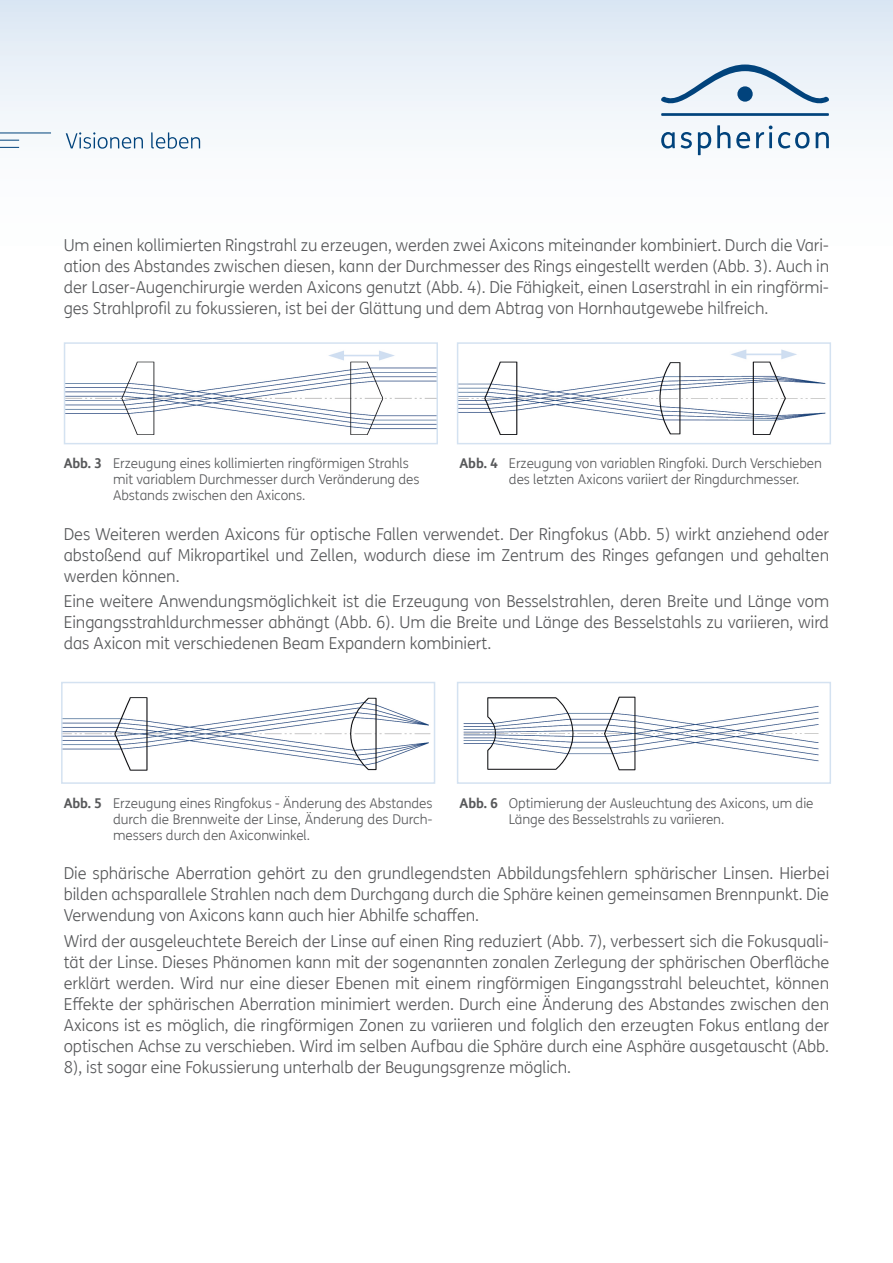
<style>
.page{position:relative;width:893px;height:1263px;background:#fff}
.page>*{position:absolute;margin:0;border:0;box-sizing:border-box;transform-origin:0 0}
.t1{font:300 16.5px/21px "FS Me Pro";letter-spacing:-.005em;color:#57585a;text-align:justify}
.t2{font:300 13.5px/16.2px "FS Me Pro";letter-spacing:-.005em;color:#57585a}
.t3{font:700 13.5px "FS Me Pro";letter-spacing:-.01em;color:#57585a}
</style>
<div class="page">
<div style="left:0;top:0;width:893px;height:298px;background:linear-gradient(to bottom,#e1ebf5,#fff)"></div>
<svg style="left:661px;top:132px;width:14px;height:17px"></svg>
<svg style="left:681px;top:132px;width:11px;height:17px"></svg>
<svg style="left:698px;top:132px;width:13px;height:23px"></svg>
<svg style="left:717px;top:125px;width:13px;height:23px"></svg>
<svg style="left:736px;top:132px;width:14px;height:17px"></svg>
<svg style="left:756px;top:126px;width:16px;height:22px"></svg>
<svg style="left:778px;top:132px;width:31px;height:17px"></svg>
<svg style="left:816px;top:132px;width:13px;height:16px"></svg>
<svg style="left:661px;top:65px;width:168px;height:51px"></svg>
<svg style="left:66px;top:132px;width:134px;height:17px"></svg>
<hr style="left:0;top:132px;width:51px;height:1px;background:#01437c">
<svg style="left:0;top:140px;width:19px;height:1px"></svg>
<svg style="left:0;top:147px;width:19px;height:1px"></svg>
<img style="left:67px;top:350px;width:368px;height:85px">
<div style="left:64px;top:342px;width:374px;height:102px;border:2px solid #d4e2f1"></div>
<img style="left:460px;top:349px;width:366px;height:86px">
<div style="left:457px;top:342px;width:374px;height:102px;border:2px solid #d4e2f1"></div>
<img style="left:64px;top:697px;width:367px;height:74px">
<div style="left:61px;top:682px;width:374px;height:102px;border:2px solid #d4e2f1"></div>
<img style="left:463px;top:696px;width:356px;height:75px">
<div style="left:457px;top:682px;width:374px;height:102px;border:2px solid #d4e2f1"></div>
<p class="t1" style="left:64px;top:234px;width:767px">Um einen kollimierten Ringstrahl zu erzeugen, werden zwei Axicons miteinander kombiniert. Durch die Vari&shy;ation des Abstandes zwischen diesen, kann der Durchmesser des Rings eingestellt werden (Abb. 3). Auch in der Laser-Augenchirurgie werden Axicons genutzt (Abb. 4). Die Fähigkeit, einen Laserstrahl in ein ringförmi&shy;ges Strahlprofil zu fokussieren, ist bei der Glättung und dem Abtrag von Hornhautgewebe hilfreich.</p>
<p class="t3" style="left:64px;top:452px;width:40px">Abb. 3</p>
<p class="t2" style="left:509px;top:454px;width:315px">Erzeugung von variablen Ringfoki. Durch Verschieben des letzten Axicons variiert der Ringdurchmesser.</p>
<p class="t2" style="left:113px;top:454px;width:308px">Erzeugung eines kollimierten ringförmigen Strahls mit variablem Durchmesser durch Veränderung des<br>Abstands zwischen den Axicons.</p>
<p class="t3" style="left:460px;top:452px;width:40px">Abb. 4</p>
<p class="t1" style="left:64px;top:523px;width:767px">Des Weiteren werden Axicons für optische Fallen verwendet. Der Ringfokus (Abb. 5) wirkt anziehend oder abstoßend auf Mikropartikel und Zellen, wodurch diese im Zentrum des Ringes gefangen und gehalten werden können.</p>
<p class="t1" style="left:64px;top:590px;width:767px">Eine weitere Anwendungsmöglichkeit ist die Erzeugung von Besselstrahlen, deren Breite und Länge vom Eingangsstrahldurchmesser abhängt (Abb. 6). Um die Breite und Länge des Besselstahls zu variieren, wird das Axicon mit verschiedenen Beam Expandern kombiniert.</p>
<p class="t2" style="left:113px;top:795px;width:321px;text-align:justify">Erzeugung eines Ringfokus - Änderung des Abstandes durch die Brennweite der Linse, Änderung des Durch&shy;messers durch den Axiconwinkel.</p>
<p class="t3" style="left:64px;top:793px;width:40px">Abb. 5</p>
<p class="t2" style="left:509px;top:795px;width:306px">Optimierung der Ausleuchtung des Axicons, um die<br>Länge des Besselstrahls zu variieren.</p>
<p class="t3" style="left:460px;top:793px;width:40px">Abb. 6</p>
<p class="t1" style="left:64px;top:862px;width:767px">Die sphärische Aberration gehört zu den grundlegendsten Abbildungsfehlern sphärischer Linsen. Hierbei bilden achsparallele Strahlen nach dem Durchgang durch die Sphäre keinen gemeinsamen Brennpunkt. Die Verwendung von Axicons kann auch hier Abhilfe schaffen.</p>
<p class="t1" style="left:64px;top:930px;width:767px">Wird der ausgeleuchtete Bereich der Linse auf einen Ring reduziert (Abb. 7), verbessert sich die Fokusquali&shy;tät der Linse. Dieses Phänomen kann mit der sogenannten zonalen Zerlegung der sphärischen Oberfläche erklärt werden. Wird nur eine dieser Ebenen mit einem ringförmigen Eingangsstrahl beleuchtet, können Effekte der sphärischen Aberration minimiert werden. Durch eine Änderung des Abstandes zwischen den Axicons ist es möglich, die ringförmigen Zonen zu variieren und folglich den erzeugten Fokus entlang der optischen Achse zu verschieben. Wird im selben Aufbau die Sphäre durch eine Asphäre ausgetauscht (Abb.<br>8), ist sogar eine Fokussierung unterhalb der Beugungsgrenze möglich.</p>
</div>
